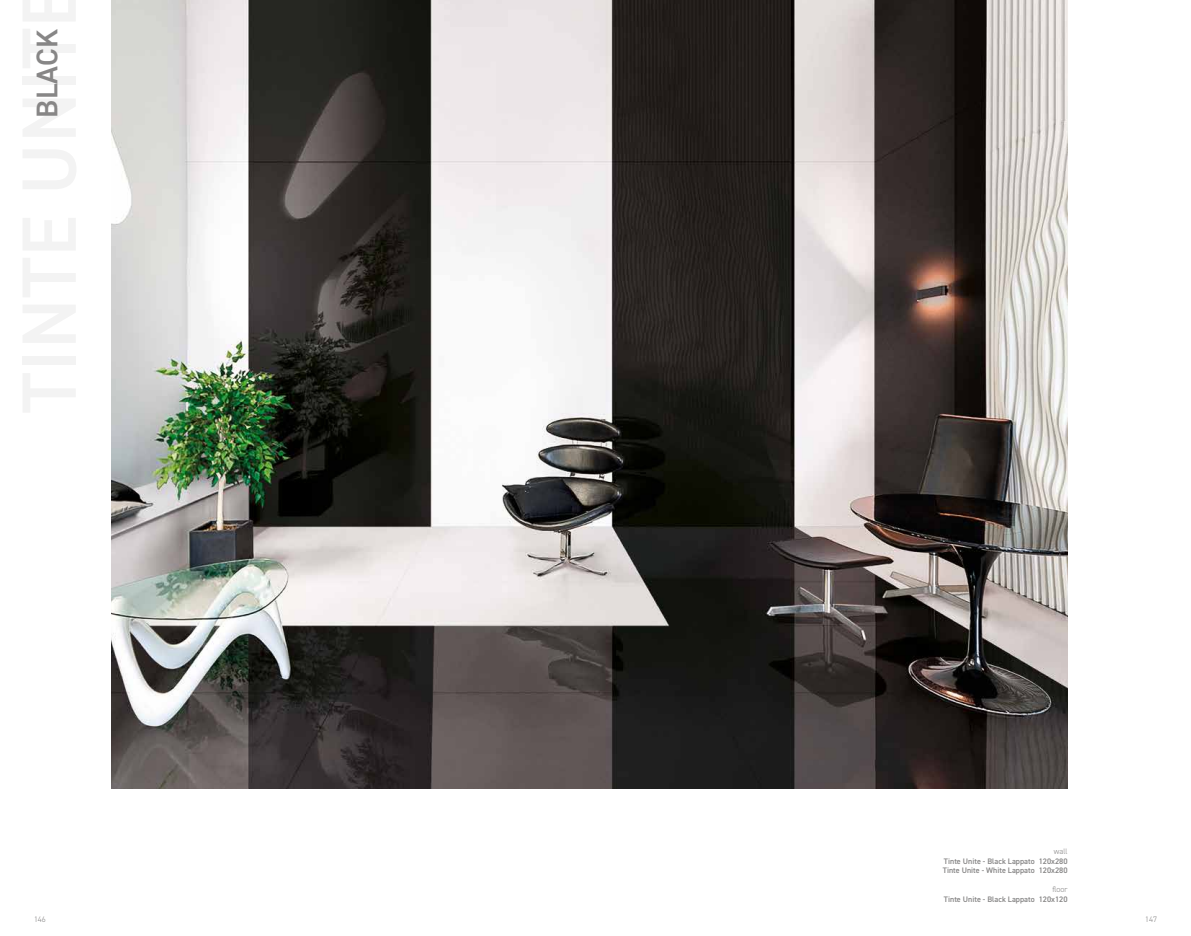
<style>
.page{position:relative;width:1191px;height:936px;background:#fff}
.page>*{position:absolute;margin:0;border:0;box-sizing:border-box;transform-origin:0 0}
.t1{font:600 30px "DIN2014";letter-spacing:.01em;color:#878686}
.t2{font:600 8px/9.6px "DIN2014";color:#878686}
.t3{font:300 8px "DIN2014";color:#878686}
</style>
<div class="page">
<img style="left:111px;top:0;width:956px;height:788px">
<h1 class="t1" style="left:27px;top:118px;width:91px;rotate:-90deg">BLACK</h1>
<p class="t3" style="left:1053px;top:846px;width:15px">wall</p>
<p class="t2" style="left:942px;top:855px;width:126px">Tinte Unite - Black Lappato 120x280<br>Tinte Unite - White Lappato 120x280</p>
<p class="t3" style="left:1052px;top:884px;width:17px">floor</p>
<p class="t2" style="left:944px;top:894px;width:125px">Tinte Unite - Black Lappato 120x120</p>
<p class="t3" style="left:34px;top:914px;width:13px">146</p>
<p class="t3" style="left:1145px;top:914px;width:13px">147</p>
</div>
